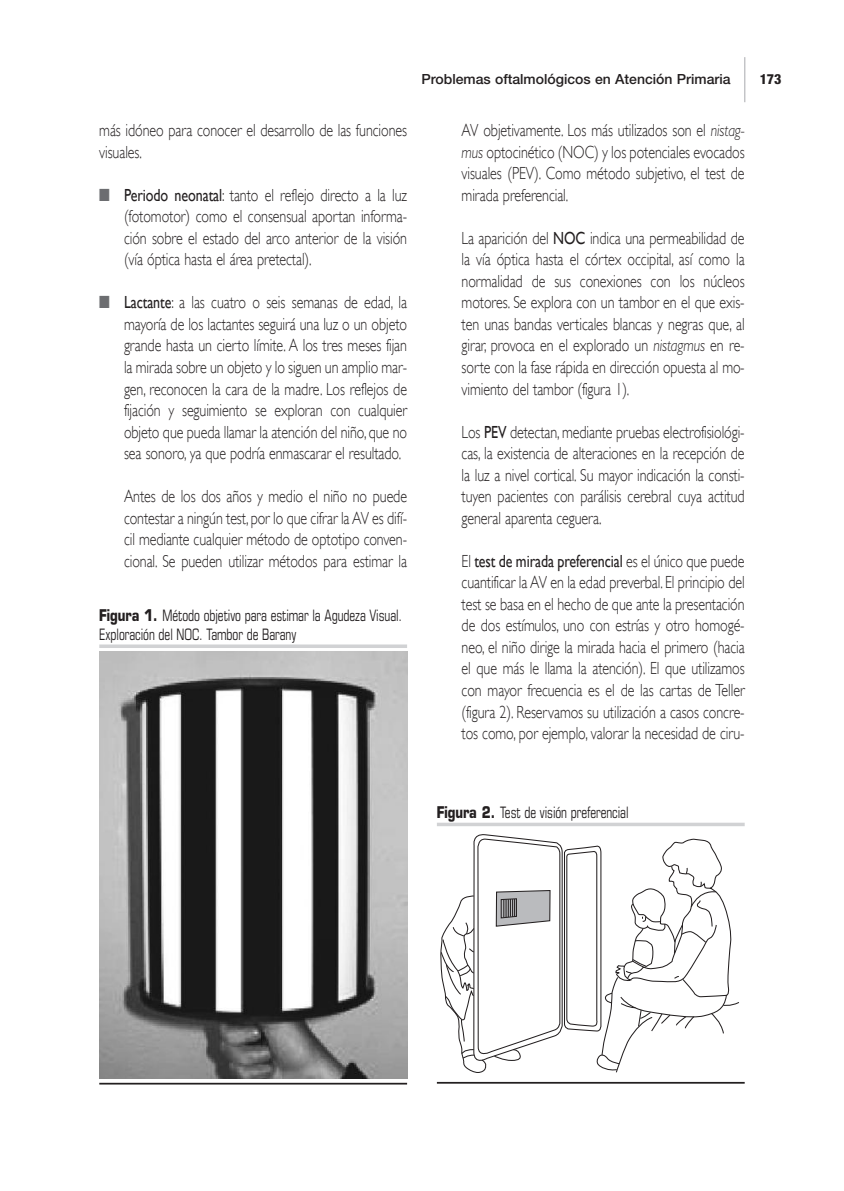
<style>
.page{position:relative;width:844px;height:1191px;background:#fff}
.page>*{position:absolute;margin:0;border:0;box-sizing:border-box;transform-origin:0 0}
.t1{font:300 17.5px/21.5px "Gill Sans";letter-spacing:-.005em;color:#231f20;text-align:justify;scale:.8 1}
.t2{font:condensed 15.75px/18.6px "Eurostile";letter-spacing:-.005em;color:#231f20;scale:.8 1}
.t3{font:500 14px "Helvetica Neue";color:#231f20}
.t4{font:800 condensed 14px "Helvetica Neue";color:#231f20}
.s1{color:#6c6d70}
.s2{font-weight:400}
.s3{font-weight:700;font-stretch:normal}
.s4{font-style:italic}
</style>
<div class="page">
<hr style="left:744px;top:57px;width:1px;height:45px;background:#a8a9ad">
<svg style="left:99px;top:644px;width:308px;height:4px"></svg>
<hr style="left:99px;top:1082px;width:308px;height:2px;background:#231f20">
<img style="left:99px;top:651px;width:308px;height:427px">
<svg style="left:437px;top:822px;width:307px;height:4px"></svg>
<hr style="left:437px;top:1082px;width:307px;height:1px;background:#231f20">
<svg style="left:440px;top:834px;width:299px;height:239px"></svg>
<p class="t1" style="left:99px;top:120px;width:386px">más idóneo para conocer el desarrollo de las funciones visuales.</p>
<p class="t1" style="left:124px;top:184px;width:355px;text-indent:-25px"><span class="s1">■</span> <span class="s2">Periodo neonatal</span>: tanto el reflejo directo a la luz (fotomotor) como el consensual aportan informa&shy;ción sobre el estado del arco anterior de la visión (vía óptica hasta el área pretectal).</p>
<p class="t1" style="left:124px;top:292px;width:355px;text-indent:-25px"><span class="s1">■</span> <span class="s2">Lactante</span>: a las cuatro o seis semanas de edad, la mayoría de los lactantes seguirá una luz o un objeto grande hasta un cierto límite. A los tres meses fijan la mirada sobre un objeto y lo siguen un amplio mar&shy;gen, reconocen la cara de la madre. Los reflejos de fijación y seguimiento se exploran con cualquier objeto que pueda llamar la atención del niño, que no sea sonoro, ya que podría enmascarar el resultado.</p>
<p class="t1" style="left:124px;top:486px;width:355px">Antes de los dos años y medio el niño no puede contestar a ningún test, por lo que cifrar la AV es difí&shy;cil mediante cualquier método de optotipo conven&shy;cional. Se pueden utilizar métodos para estimar la</p>
<p class="t2" style="left:99px;top:607px;width:380px"><span class="s3">Figura 1.</span> Método objetivo para estimar la Agudeza Visual.<br>Exploración del NOC. Tambor de Barany</p>
<p class="t3" style="left:421px;top:74px;width:310px">Problemas oftalmológicos en Atención Primaria</p>
<p class="t4" style="left:759px;top:74px;width:23px">173</p>
<p class="t1" style="left:461px;top:120px;width:355px">AV objetivamente. Los más utilizados son el <span class="s4">nistag&shy;mus</span> optocinético (NOC) y los potenciales evocados visuales (PEV). Como método subjetivo, el test de mirada preferencial.</p>
<p class="t1" style="left:461px;top:227px;width:355px">La aparición del <span class="s2">NOC</span> indica una permeabilidad de la vía óptica hasta el córtex occipital, así como la normalidad de sus conexiones con los núcleos motores. Se explora con un tambor en el que exis&shy;ten unas bandas verticales blancas y negras que, al girar, provoca en el explorado un <span class="s4">nistagmus</span> en re&shy;sorte con la fase rápida en dirección opuesta al mo&shy;vimiento del tambor (figura 1).</p>
<p class="t1" style="left:461px;top:421px;width:355px">Los <span class="s2">PEV</span> detectan, mediante pruebas electrofisiológi&shy;cas, la existencia de alteraciones en la recepción de la luz a nivel cortical. Su mayor indicación la consti&shy;tuyen pacientes con parálisis cerebral cuya actitud general aparenta ceguera.</p>
<p class="t1" style="left:461px;top:550px;width:355px">El <span class="s2">test de mirada preferencial</span> es el único que puede cuantificar la AV en la edad preverbal. El principio del test se basa en el hecho de que ante la presentación de dos estímulos, uno con estrías y otro homogé&shy;neo, el niño dirige la mirada hacia el primero (hacia el que más le llama la atención). El que utilizamos con mayor frecuencia es el de las cartas de Teller (figura 2). Reservamos su utilización a casos concre&shy;tos como, por ejemplo, valorar la necesidad de ciru-</p>
<p class="t2" style="left:437px;top:804px;width:241px"><span class="s3">Figura 2.</span> Test de visión preferencial</p>
</div>
